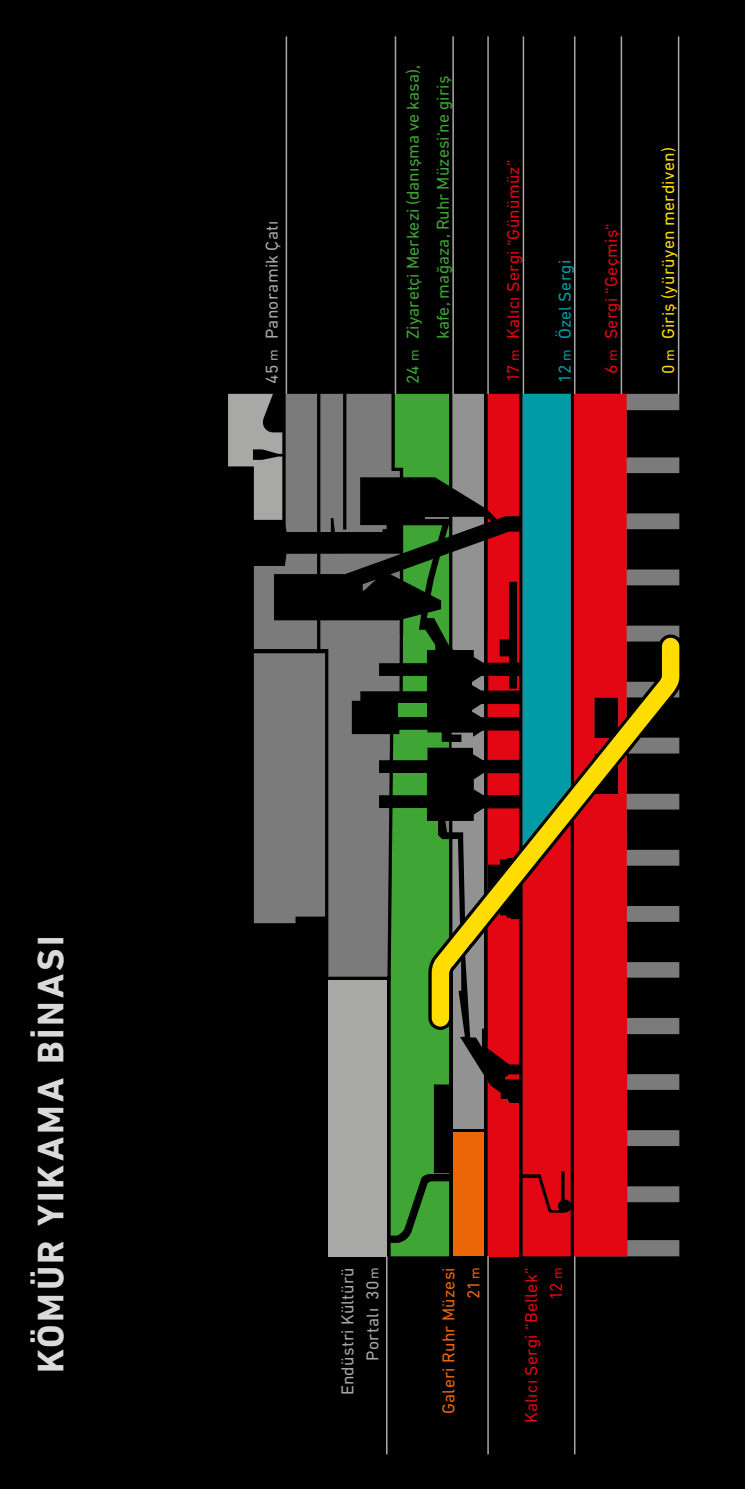
<style>
.page{position:relative;width:745px;height:1489px;background:#fff}
.page>*{position:absolute;margin:0;border:0;box-sizing:border-box;transform-origin:0 0}
.t1{font:700 37.5px "DIN Next LT Pro";letter-spacing:.07em;color:#dadada}
.t2{font:17.5px/30px "DIN Next LT Pro";letter-spacing:.005em;color:#3fa535}
.t3{font:17.5px/25px "DIN Next LT Pro";letter-spacing:.015em;color:#e30613;text-align:right}
.t4{font:17.5px/25px "DIN Next LT Pro";letter-spacing:.015em;color:#a8a8a7;text-align:right}
.t5{font:17.5px "DIN Next LT Pro";letter-spacing:.015em;color:#fd0}
.t6{font:17.5px/25px "DIN Next LT Pro";letter-spacing:.015em;color:#ec6608;text-align:right}
.t7{font:17.5px "DIN Next LT Pro";letter-spacing:.015em;color:#009ba4}
.s1{font-size:13.75px}
</style>
<div class="page">
<div style="left:0;top:0;width:744px;height:1488px;background:#000"></div>
<hr style="left:386px;top:1256px;width:1px;height:198px;background:#a8a8a7">
<hr style="left:487px;top:1256px;width:1px;height:198px;background:#a8a8a7">
<hr style="left:573px;top:1256px;width:2px;height:198px;background:#a8a8a7">
<hr style="left:285px;top:36px;width:2px;height:358px;background:#a8a8a7">
<hr style="left:394px;top:36px;width:2px;height:358px;background:#a8a8a7">
<hr style="left:452px;top:36px;width:1px;height:358px;background:#a8a8a7">
<hr style="left:487px;top:36px;width:1px;height:358px;background:#a8a8a7">
<hr style="left:522px;top:36px;width:2px;height:358px;background:#a8a8a7">
<hr style="left:573px;top:36px;width:2px;height:358px;background:#a8a8a7">
<hr style="left:620px;top:36px;width:1px;height:358px;background:#a8a8a7">
<hr style="left:677px;top:36px;width:2px;height:358px;background:#a8a8a7">
<svg style="left:228px;top:394px;width:451px;height:862px"></svg>
<div style="left:328px;top:980px;width:59px;height:276px;background:#a8a8a7"></div>
<p class="t4" style="left:259px;top:384px;width:164px;rotate:-90deg">45 <span class="s1">m</span> Panoramik Çatı</p>
<p class="t2" style="left:397px;top:339px;width:276px;text-indent:-45px;rotate:-90deg">24 <span class="s1">m</span> Ziyaretçi Merkezi (danışma ve kasa), kafe, mağaza, Ruhr Müzesi‘ne giriş</p>
<p class="t3" style="left:500px;top:382px;width:224px;rotate:-90deg">17 <span class="s1">m</span> Kalıcı Sergi “Günümüz”</p>
<p class="t7" style="left:554px;top:382px;width:124px;rotate:-90deg">12 <span class="s1">m</span> Özel Sergi</p>
<p class="t3" style="left:598px;top:374px;width:152px;rotate:-90deg">6 <span class="s1">m</span> Sergi “Geçmiş”</p>
<p class="t5" style="left:657px;top:374px;width:228px;rotate:-90deg">0 <span class="s1">m</span> Giriş (yürüyen merdiven)</p>
<h1 class="t1" style="left:29px;top:1373px;width:439px;rotate:-90deg">KÖMÜR YIKAMA BİNASI</h1>
<p class="t4" style="left:334px;top:1395px;width:130px;rotate:-90deg">Endüstri Kültürü<br>Portalı 30<span class="s1">m</span></p>
<p class="t6" style="left:435px;top:1413px;width:148px;rotate:-90deg">Galeri Ruhr Müzesi<br>21 <span class="s1">m</span></p>
<p class="t3" style="left:518px;top:1422px;width:157px;rotate:-90deg">Kalıcı Sergi “Bellek”<br>12 <span class="s1">m</span></p>
</div>
